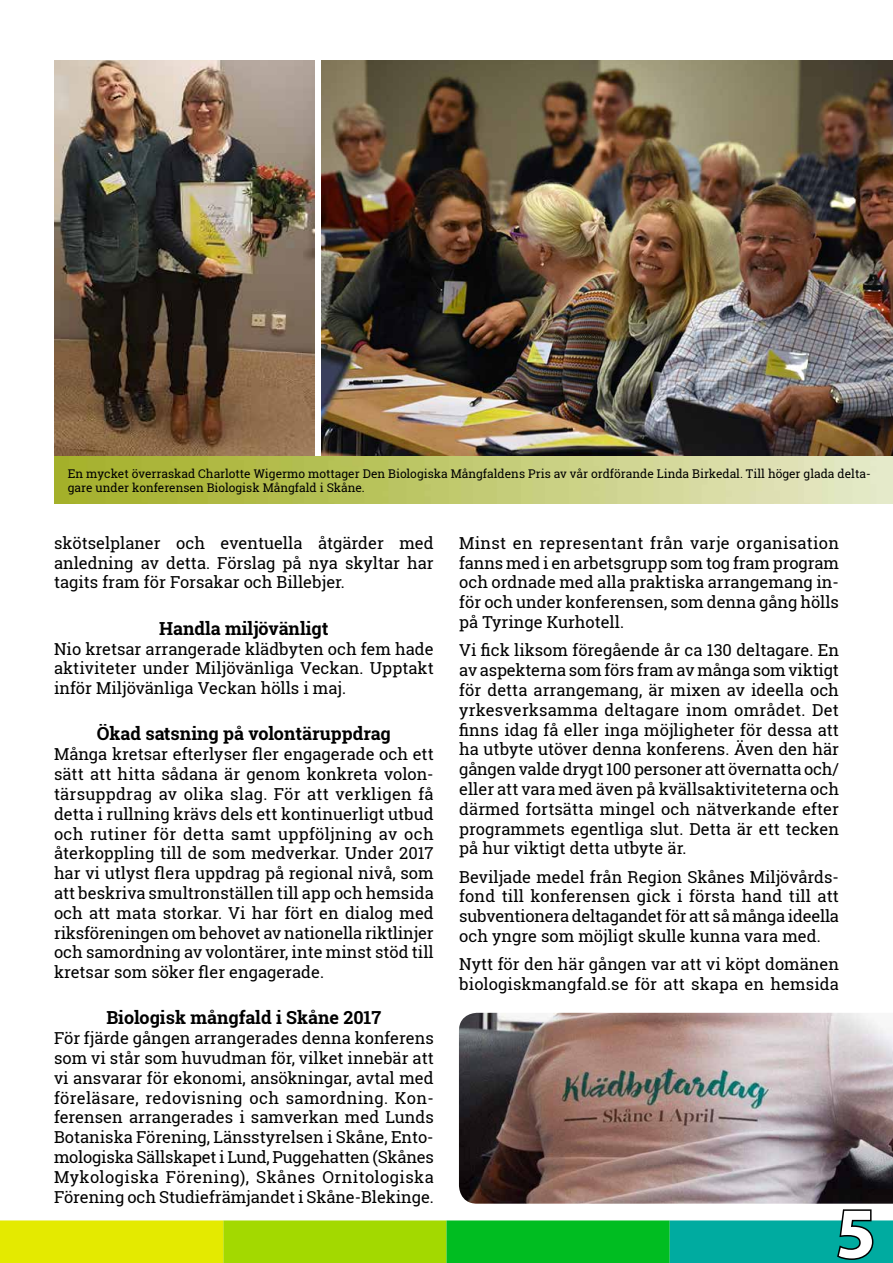
<style>
.page{position:relative;width:893px;height:1263px;background:#fff}
.page>*{position:absolute;margin:0;border:0;box-sizing:border-box;transform-origin:0 0}
.t1{font:700 72px "Myriad Pro";color:#fff}
.t2{font:700 18px "Roboto Slab PRINT";color:#000}
.t3{font:16.5px/19.8px "Roboto Slab PRINT";color:#000;text-align:justify}
.t4{font:12px/14.4px "Roboto Slab PRINT";color:#000}
</style>
<div class="page">
<div style="left:223px;top:1220px;width:223px;height:43px;background:#a3d900;border:2px solid #a3d900"></div>
<div style="left:446px;top:1220px;width:224px;height:43px;background:#00bd21;border:2px solid #00bd21"></div>
<div style="left:670px;top:1220px;width:223px;height:43px;background:#00aba0;border:2px solid #00aba0"></div>
<div style="left:0;top:1220px;width:223px;height:43px;background:#e4ea00;border:2px solid #e4ea00"></div>
<svg style="left:0;top:1220px;width:1px;height:43px"></svg>
<svg style="left:835px;top:1209px;width:40px;height:52px"></svg>
<img style="left:54px;top:60px;width:260px;height:397px">
<img style="left:321px;top:60px;width:572px;height:397px">
<img style="left:54px;top:457px;width:839px;height:46px">
<img style="left:459px;top:1013px;width:434px;height:191px">
<p class="t4" style="left:68px;top:466px;width:804px">En mycket överraskad Charlotte Wigermo mottager Den Biologiska Mångfaldens Pris av vår ordförande Linda Birkedal. Till höger glada delta&shy;gare under konferensen Biologisk Mångfald i Skåne.</p>
<p class="t3" style="left:54px;top:533px;width:381px">skötselplaner och eventuella åtgärder med anledning av detta. Förslag på nya skyltar har tagits fram för Forsakar och Billebjer.</p>
<p class="t2" style="left:159px;top:616px;width:171px">Handla miljövänligt</p>
<p class="t3" style="left:54px;top:638px;width:381px">Nio kretsar arrangerade klädbyten och fem hade aktiviteter under Miljövänliga Veckan. Upptakt inför Miljövänliga Veckan hölls i maj.</p>
<p class="t2" style="left:97px;top:722px;width:296px">Ökad satsning på volontäruppdrag</p>
<p class="t3" style="left:54px;top:744px;width:381px">Många kretsar efterlyser fler engagerade och ett sätt att hitta sådana är genom konkreta volon&shy;tärsuppdrag av olika slag. För att verkligen få detta i rullning krävs dels ett kontinuerligt utbud och rutiner för detta samt uppföljning av och återkoppling till de som medverkar. Under 2017 har vi utlyst flera uppdrag på regional nivå, som att beskriva smultronställen till app och hemsida och att mata storkar. Vi har fört en dialog med riksföreningen om behovet av nationella riktlinjer och samordning av volontärer, inte minst stöd till kretsar som söker fler engagerade.</p>
<p class="t2" style="left:106px;top:1005px;width:276px">Biologisk mångfald i Skåne 2017</p>
<p class="t3" style="left:54px;top:1028px;width:381px">För fjärde gången arrangerades denna konferens som vi står som huvudman för, vilket innebär att vi ansvarar för ekonomi, ansökningar, avtal med föreläsare, redovisning och samordning. Kon&shy;ferensen arrangerades i samverkan med Lunds Botaniska Förening, Länsstyrelsen i Skåne, Ento&shy;mologiska Sällskapet i Lund, Puggehatten (Skånes Mykologiska Förening), Skånes Ornitologiska Förening och Studiefrämjandet i Skåne-Blekinge.</p>
<p class="t3" style="left:459px;top:533px;width:381px">Minst en representant från varje organisation fanns med i en arbetsgrupp som tog fram program och ordnade med alla praktiska arrangemang in&shy;för och under konferensen, som denna gång hölls på Tyringe Kurhotell.</p>
<p class="t3" style="left:459px;top:640px;width:381px">Vi fick liksom föregående år ca 130 deltagare. En av aspekterna som förs fram av många som viktigt för detta arrangemang, är mixen av ideella och yrkesverksamma deltagare inom området. Det finns idag få eller inga möjligheter för dessa att ha utbyte utöver denna konferens. Även den här gången valde drygt 100 personer att övernatta och/ eller att vara med även på kvällsaktiviteterna och därmed fortsätta mingel och nätverkande efter programmets egentliga slut. Detta är ett tecken på hur viktigt detta utbyte är.</p>
<p class="t3" style="left:459px;top:867px;width:381px">Beviljade medel från Region Skånes Miljövårds&shy;fond till konferensen gick i första hand till att subventionera deltagandet för att så många ideella och yngre som möjligt skulle kunna vara med.</p>
<p class="t3" style="left:459px;top:954px;width:381px">Nytt för den här gången var att vi köpt domänen biologiskmangfald.se för att skapa en hemsida</p>
<h1 class="t1" style="left:836px;top:1186px;width:41px">5</h1>
</div>
